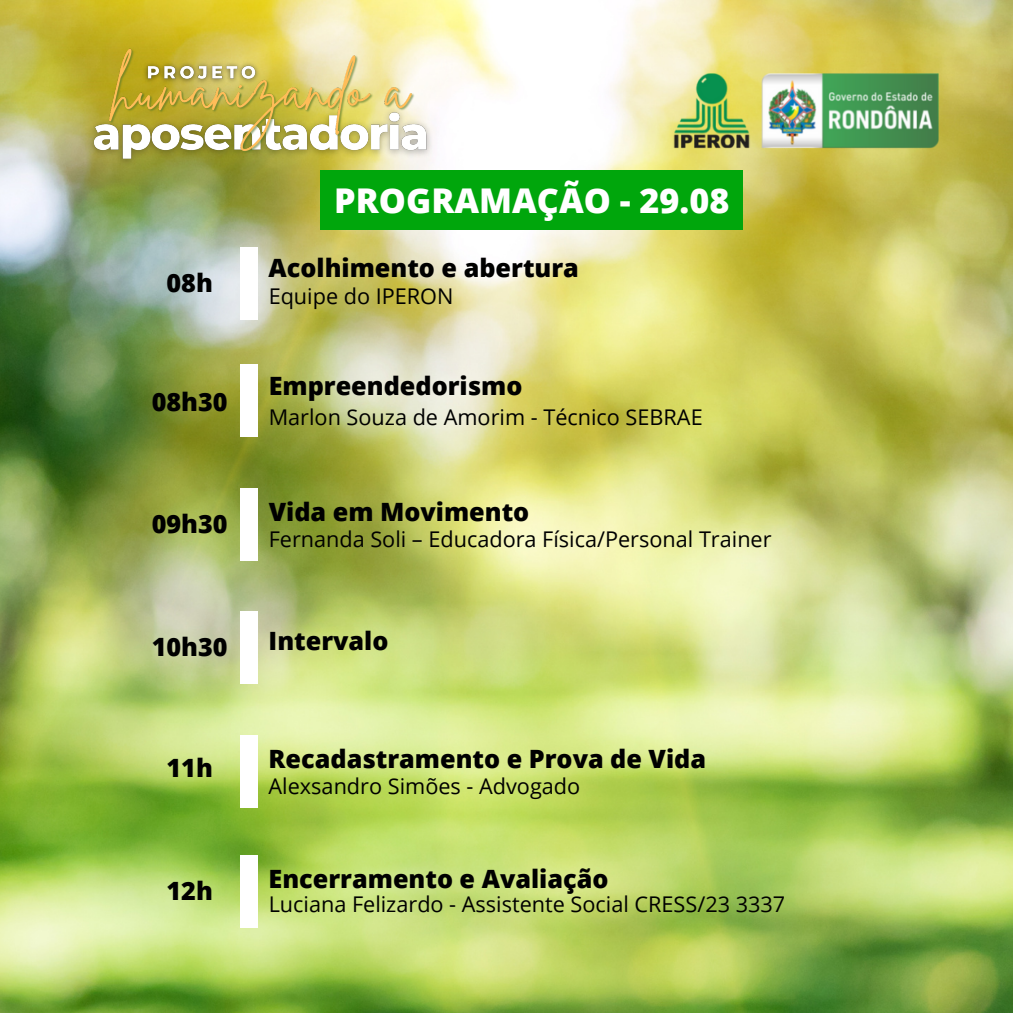
<style>
.page{position:relative;width:1013px;height:1013px;background:#fff}
.page>*{position:absolute;margin:0;border:0;box-sizing:border-box;transform-origin:0 0}
.t1{font:800 34.12px "Open Sans";color:#fff}
.t2{font:800 25.25px "Open Sans";color:#000}
.t3{font:21.62px "Open Sans";color:#000}
</style>
<div class="page">
<img style="left:0;top:0;width:1012px;height:1012px">
<img style="left:484px;top:0;width:528px;height:221px">
<img style="left:81px;top:95px;width:357px;height:79px">
<img style="left:107px;top:48px;width:309px;height:107px">
<img style="left:139px;top:54px;width:128px;height:38px">
<div style="left:321px;top:170px;width:421px;height:60px;background:#00a60c"></div>
<div style="left:240px;top:247px;width:17px;height:73px;background:#fff"></div>
<div style="left:240px;top:364px;width:17px;height:72px;background:#fff"></div>
<div style="left:240px;top:487px;width:17px;height:73px;background:#fff"></div>
<div style="left:240px;top:734px;width:17px;height:73px;background:#fff"></div>
<div style="left:240px;top:611px;width:17px;height:73px;background:#fff"></div>
<div style="left:240px;top:854px;width:17px;height:73px;background:#fff"></div>
<p class="t2" style="left:166px;top:265px;width:48px">08h</p>
<p class="t2" style="left:152px;top:384px;width:77px">08h30</p>
<p class="t2" style="left:152px;top:506px;width:77px">09h30</p>
<p class="t2" style="left:152px;top:629px;width:77px">10h30</p>
<p class="t2" style="left:166px;top:749px;width:48px">11h</p>
<p class="t2" style="left:166px;top:872px;width:48px">12h</p>
<p class="t1" style="left:334px;top:177px;width:396px">PROGRAMAÇÃO - 29.08</p>
<p class="t2" style="left:268px;top:250px;width:312px">Acolhimento e abertura</p>
<p class="t3" style="left:269px;top:281px;width:186px">Equipe do IPERON</p>
<p class="t2" style="left:269px;top:368px;width:255px">Empreendedorismo</p>
<p class="t3" style="left:269px;top:402px;width:435px">Marlon Souza de Amorim - Técnico SEBRAE</p>
<p class="t2" style="left:269px;top:493px;width:262px">Vida em Movimento</p>
<p class="t3" style="left:269px;top:524px;width:504px">Fernanda Soli – Educadora Física/Personal Trainer</p>
<p class="t2" style="left:268px;top:623px;width:121px">Intervalo</p>
<p class="t2" style="left:268px;top:741px;width:439px">Recadastramento e Prova de Vida</p>
<p class="t3" style="left:268px;top:770px;width:313px">Alexsandro Simões - Advogado</p>
<p class="t2" style="left:268px;top:860px;width:341px">Encerramento e Avaliação</p>
<p class="t3" style="left:269px;top:888px;width:518px">Luciana Felizardo - Assistente Social CRESS/23 3337</p>
</div>
